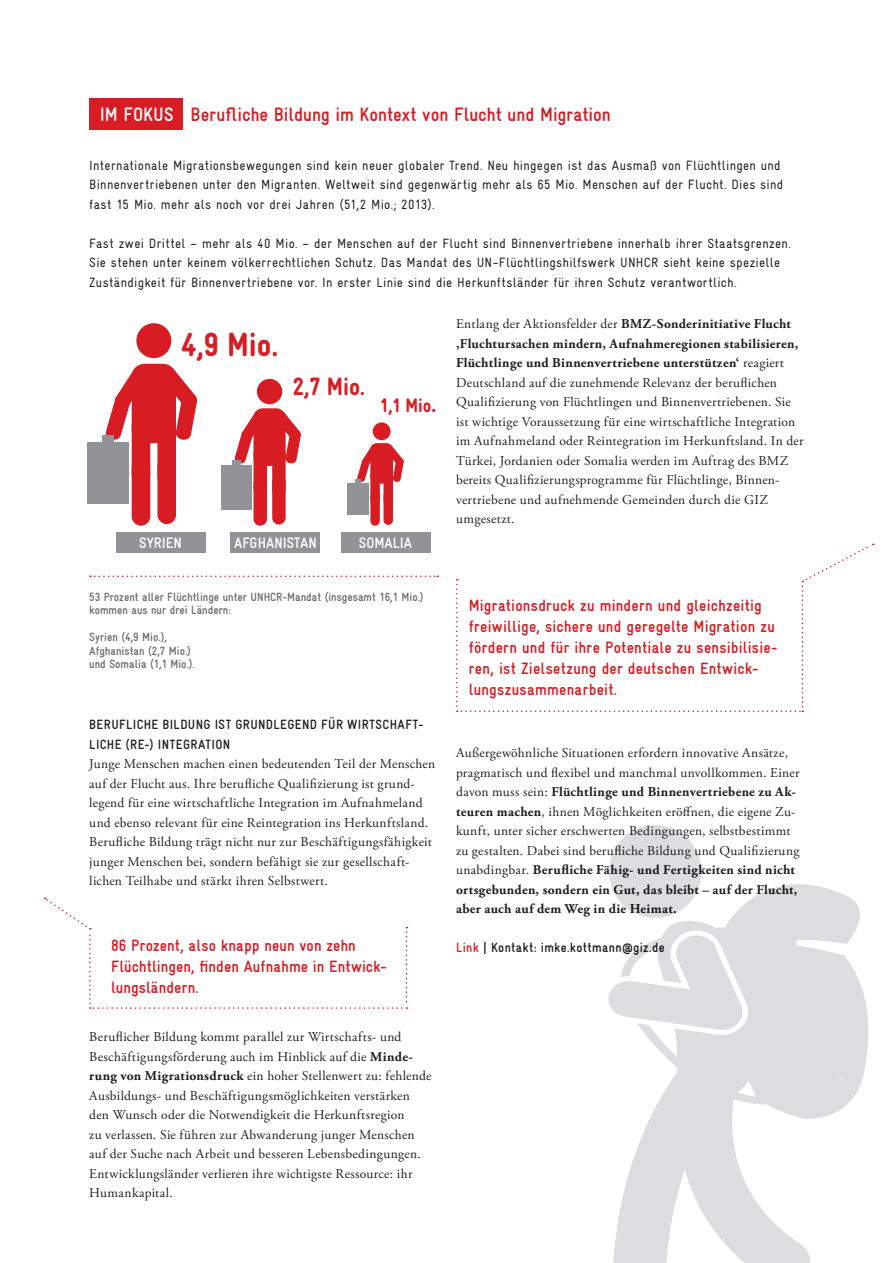
<style>
.page{position:relative;width:893px;height:1263px;background:#fff}
.page>*{position:absolute;margin:0;border:0;box-sizing:border-box;transform-origin:0 0}
.copy{font:900 condensed 33.6px "Gravur";color:#d81c23}
.copy-2{font:900 condensed 25.2px "Gravur";color:#d81c23}
.t1{font:700 condensed 19.5px "Gravur";color:#d81c23}
.copy-3{font:900 condensed 19.5px "Gravur";color:#d81c23}
.t2{font:700 condensed 16.5px/21px "Gravur";letter-spacing:.015em;color:#d81c23}
.t3{font:700 condensed 15.3px "Gravur";color:#fff}
.t4{font:13.5px/19.5px "Adobe Garamond Pro";letter-spacing:.02em;color:#231f20}
.t5{font:condensed 13.5px/19.5px "Gravur";letter-spacing:.025em;color:#231f20}
.t6{font:700 condensed 13.5px/19.5px "Gravur";letter-spacing:.025em;color:#231f20}
.copy-4{font:700 condensed 12px/13.5px "Gravur";color:#6c6d70}
.s1{color:#fff}
.s2{font-size:25.2px}
.s3{font-size:10.5px}
.s4{font-weight:700}
.s5{color:#d81c23}
</style>
<div class="page">
<svg style="left:609px;top:825px;width:91px;height:55px"></svg>
<svg style="left:610px;top:858px;width:259px;height:405px"></svg>
<svg style="left:609px;top:931px;width:137px;height:100px"></svg>
<div style="left:89px;top:98px;width:94px;height:31px;background:#d81c23"></div>
<svg style="left:90px;top:575px;width:348px;height:2px"></svg>
<div style="left:116px;top:532px;width:89px;height:21px;background:#919396"></div>
<div style="left:231px;top:532px;width:89px;height:21px;background:#919396"></div>
<div style="left:341px;top:532px;width:89px;height:21px;background:#919396"></div>
<div style="left:132px;top:458px;width:18px;height:68px;background:#d81c23;border-radius:9px"></div>
<div style="left:157px;top:457px;width:19px;height:67px;background:#d81c23;border-radius:9px"></div>
<div style="left:136px;top:323px;width:35px;height:35px;background:#d81c23;border-radius:50%"></div>
<div style="left:132px;top:364px;width:44px;height:79px;background:#d81c23;border-radius:13px"></div>
<div style="left:132px;top:417px;width:18px;height:67px;background:#d81c23;border-radius:9px"></div>
<svg style="left:105px;top:365px;width:34px;height:76px"></svg>
<svg style="left:171px;top:367px;width:27px;height:73px"></svg>
<div style="left:157px;top:418px;width:19px;height:68px;background:#d81c23;border-radius:9px"></div>
<div style="left:87px;top:442px;width:42px;height:61px;background:#919396"></div>
<div style="left:102px;top:435px;width:12px;height:9px;background:#919396"></div>
<div style="left:253px;top:477px;width:14px;height:49px;background:#d81c23;border-radius:7px"></div>
<div style="left:272px;top:476px;width:14px;height:48px;background:#d81c23;border-radius:7px"></div>
<div style="left:257px;top:379px;width:25px;height:25px;background:#d81c23;border-radius:50%"></div>
<div style="left:253px;top:408px;width:33px;height:58px;background:#d81c23;border-radius:9px"></div>
<div style="left:253px;top:447px;width:14px;height:48px;background:#d81c23;border-radius:7px"></div>
<svg style="left:234px;top:409px;width:26px;height:55px"></svg>
<svg style="left:282px;top:410px;width:19px;height:54px"></svg>
<div style="left:272px;top:448px;width:14px;height:49px;background:#d81c23;border-radius:7px"></div>
<div style="left:221px;top:465px;width:30px;height:44px;background:#919396"></div>
<div style="left:232px;top:460px;width:8px;height:7px;background:#919396"></div>
<div style="left:370px;top:491px;width:10px;height:35px;background:#d81c23;border-radius:5px"></div>
<div style="left:384px;top:490px;width:9px;height:35px;background:#d81c23;border-radius:5px"></div>
<div style="left:373px;top:422px;width:18px;height:18px;background:#d81c23;border-radius:50%"></div>
<div style="left:370px;top:443px;width:23px;height:41px;background:#d81c23;border-radius:7px"></div>
<div style="left:370px;top:470px;width:10px;height:34px;background:#d81c23;border-radius:5px"></div>
<svg style="left:391px;top:445px;width:13px;height:37px"></svg>
<div style="left:384px;top:471px;width:9px;height:34px;background:#d81c23;border-radius:5px"></div>
<div style="left:348px;top:483px;width:21px;height:31px;background:#919396"></div>
<svg style="left:355px;top:444px;width:19px;height:40px"></svg>
<svg style="left:456px;top:543px;width:418px;height:169px"></svg>
<svg style="left:44px;top:898px;width:363px;height:111px"></svg>
<p class="t1" style="left:100px;top:103px;width:512px"><span class="s1">IM FOKUS</span> Berufliche Bildung im Kontext von Flucht und Migration</p>
<p class="t5" style="left:89px;top:155px;width:696px">Internationale Migrationsbewegungen sind kein neuer globaler Trend. Neu hingegen ist das Ausmaß von Flüchtlingen und<br>Binnenvertriebenen unter den Migranten. Weltweit sind gegenwärtig mehr als 65 Mio. Menschen auf der Flucht. Dies sind fast 15 Mio. mehr als noch vor drei Jahren (51,2 Mio.; 2013).</p>
<p class="t5" style="left:89px;top:233px;width:703px">Fast zwei Drittel – mehr als 40 Mio. – der Menschen auf der Flucht sind Binnenvertriebene innerhalb ihrer Staatsgrenzen.<br>Sie stehen unter keinem völkerrechtlichen Schutz. Das Mandat des UN-Flüchtlingshilfswerk UNHCR sieht keine spezielle<br>Zuständigkeit für Binnenvertriebene vor. In erster Linie sind die Herkunftsländer für ihren Schutz verantwortlich.</p>
<p class="copy" style="left:181px;top:326px;width:98px">4,9 Mio.</p>
<p class="copy-2" style="left:293px;top:372px;width:74px">2,7 Mio.</p>
<p class="copy-3" style="left:380px;top:395px;width:57px">1,1 Mio<span class="s2">.</span></p>
<p class="t3" style="left:139px;top:535px;width:44px">SYRIEN</p>
<p class="t3" style="left:234px;top:535px;width:84px">AFGHANISTAN</p>
<p class="t3" style="left:359px;top:535px;width:55px">SOMALIA</p>
<p class="copy-4" style="left:89px;top:590px;width:336px">53 Prozent aller Flüchtlinge unter UNHCR-Mandat (insgesamt 16,1 Mio.) kommen aus nur drei Ländern:</p>
<p class="copy-4" style="left:89px;top:630px;width:79px">Syrien (4,9 Mio.),</p>
<p class="copy-4" style="left:89px;top:644px;width:103px">Afghanistan (2,7 Mio.)</p>
<p class="copy-4" style="left:89px;top:657px;width:107px">und Somalia (1,1 Mio.)<span class="s3">.</span></p>
<p class="t6" style="left:89px;top:715px;width:336px">BERUFLICHE BILDUNG IST GRUNDLEGEND FÜR WIRTSCHAFT-<br>LICHE (RE-) INTEGRATION</p>
<p class="t4" style="left:89px;top:755px;width:347px">Junge Menschen machen einen bedeutenden Teil der Menschen auf der Flucht aus. Ihre berufliche Qualifizierung ist grund&shy;legend für eine wirtschaftliche Integration im Aufnahmeland und ebenso relevant für eine Reintegration ins Herkunftsland.<br>Berufliche Bildung trägt nicht nur zur Beschäftigungsfähigkeit junger Menschen bei, sondern befähigt sie zur gesellschaft&shy;lichen Teilhabe und stärkt ihren Selbstwert.</p>
<p class="t2" style="left:111px;top:934px;width:277px">86 Prozent, also knapp neun von zehn<br>Flüchtlingen, finden Aufnahme in Entwick&shy;lungsländern.</p>
<p class="t4" style="left:89px;top:1028px;width:344px">Beruflicher Bildung kommt parallel zur Wirtschafts- und Beschäftigungsförderung auch im Hinblick auf die <span class="s4">Minde&shy;rung von Migrationsdruck</span> ein hoher Stellenwert zu: fehlende Ausbildungs- und Beschäftigungsmöglichkeiten verstärken den Wunsch oder die Notwendigkeit die Herkunftsregion<br>zu verlassen. Sie führen zur Abwanderung junger Menschen auf der Suche nach Arbeit und besseren Lebensbedingungen.<br>Entwicklungsländer verlieren ihre wichtigste Ressource: ihr Humankapital.</p>
<p class="t4" style="left:456px;top:315px;width:349px">Entlang der Aktionsfelder der <span class="s4">BMZ-Sonderinitiative Flucht ‚Fluchtursachen mindern, Aufnahmeregionen stabilisieren, Flüchtlinge und Binnenvertriebene unterstützen‘</span> reagiert Deutschland auf die zunehmende Relevanz der beruflichen Qualifizierung von Flüchtlingen und Binnenvertriebenen. Sie ist wichtige Voraussetzung für eine wirtschaftliche Integration im Aufnahmeland oder Reintegration im Herkunftsland. In der Türkei, Jordanien oder Somalia werden im Auftrag des BMZ bereits Qualifizierungsprogramme für Flüchtlinge, Binnen&shy;vertriebene und aufnehmende Gemeinden durch die GIZ umgesetzt.</p>
<p class="t2" style="left:469px;top:595px;width:310px">Migrationsdruck zu mindern und gleichzeitig freiwillige, sichere und geregelte Migration zu fördern und für ihre Potentiale zu sensibilisie&shy;ren, ist Zielsetzung der deutschen Entwick&shy;lungszusammenarbeit.</p>
<p class="t4" style="left:456px;top:744px;width:345px">Außergewöhnliche Situationen erfordern innovative Ansätze, pragmatisch und flexibel und manchmal unvollkommen. Einer davon muss sein: <span class="s4">Flüchtlinge und Binnenvertriebene zu Ak&shy;teuren machen</span>, ihnen Möglichkeiten eröffnen, die eigene Zu&shy;kunft, unter sicher erschwerten Bedingungen, selbstbestimmt zu gestalten. Dabei sind berufliche Bildung und Qualifizierung unabdingbar. <span class="s4">Berufliche Fähig- und Fertigkeiten sind nicht ortsgebunden, sondern ein Gut, das bleibt – auf der Flucht, aber auch auf dem Weg in die Heimat.</span></p>
<p class="t6" style="left:456px;top:938px;width:210px"><span class="s5">Link</span> | Kontakt: imke.kottmann@giz.de</p>
</div>
